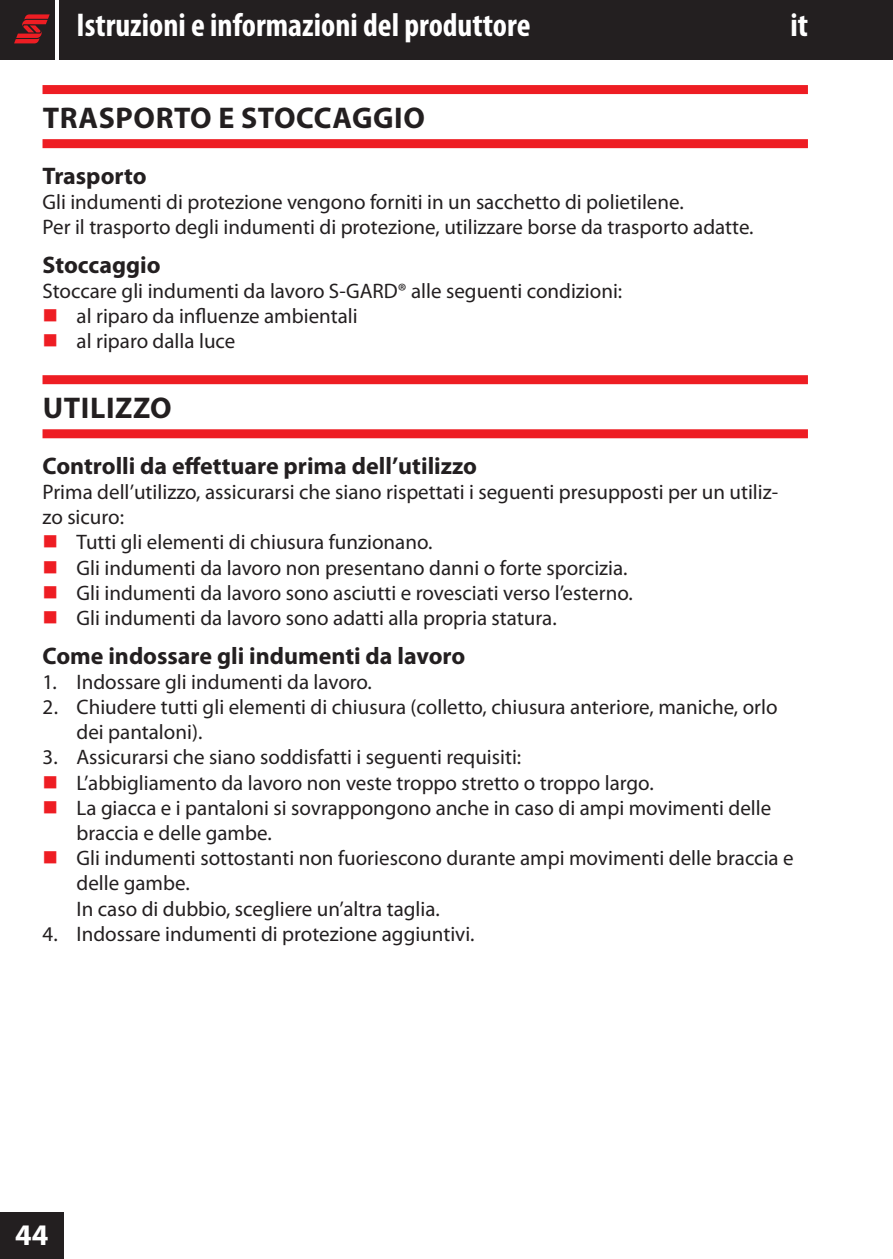
<style>
.page{position:relative;width:893px;height:1259px;background:#fff}
.page>*{position:absolute;margin:0;border:0;box-sizing:border-box;transform-origin:0 0}
.t1{font:700 condensed 33px "Myriad Pro";color:#fff}
.t2{font:700 30px "Myriad Pro";letter-spacing:.02em;color:#231f20}
.t3{font:700 30px "Myriad Pro";color:#fff}
.t4{font:700 24px "Myriad Pro";color:#231f20}
.t5{font:21px/25.2px "Myriad Pro";color:#231f20}
</style>
<div class="page">
<div style="left:0;top:0;width:55px;height:60px;background:#231f20"></div>
<div style="left:0;top:1212px;width:64px;height:47px;background:#231f20"></div>
<svg style="left:14px;top:14px;width:36px;height:29px"></svg>
<div style="left:60px;top:0;width:833px;height:60px;background:#231f20"></div>
<div style="left:43px;top:85px;width:765px;height:9px;background:#ee1d23"></div>
<div style="left:43px;top:139px;width:765px;height:9px;background:#ee1d23"></div>
<div style="left:43px;top:375px;width:765px;height:9px;background:#ee1d23"></div>
<div style="left:43px;top:429px;width:765px;height:9px;background:#ee1d23"></div>
<h1 class="t1" style="left:77px;top:5px;width:455px">Istruzioni e informazioni del produttore</h1>
<h1 class="t1" style="left:790px;top:5px;width:19px">it</h1>
<h2 class="t2" style="left:43px;top:98px;width:384px">TRASPORTO E STOCCAGGIO</h2>
<p class="t4" style="left:43px;top:160px;width:106px">Trasporto</p>
<p class="t5" style="left:43px;top:189px;width:713px">Gli indumenti di protezione vengono forniti in un sacchetto di polietilene.<br>Per il trasporto degli indumenti di protezione, utilizzare borse da trasporto adatte.</p>
<p class="t4" style="left:43px;top:249px;width:120px">Stoccaggio</p>
<p class="t5" style="left:77px;top:278px;width:547px;text-indent:-34px">Stoccare gli indumenti da lavoro S-GARD® alle seguenti condizioni: al riparo da influenze ambientali<br>al riparo dalla luce</p>
<h2 class="t2" style="left:43px;top:388px;width:130px">UTILIZZO</h2>
<p class="t4" style="left:43px;top:450px;width:436px">Controlli da effettuare prima dell’utilizzo</p>
<p class="t5" style="left:43px;top:479px;width:737px">Prima dell’utilizzo, assicurarsi che siano rispettati i seguenti presupposti per un utiliz-</p>
<p class="t5" style="left:43px;top:504px;width:83px">zo sicuro:</p>
<p class="t5" style="left:77px;top:529px;width:357px">Tutti gli elementi di chiusura funzionano.</p>
<p class="t5" style="left:77px;top:554px;width:553px">Gli indumenti da lavoro non presentano danni o forte sporcizia.</p>
<p class="t5" style="left:77px;top:580px;width:558px">Gli indumenti da lavoro sono asciutti e rovesciati verso l’esterno.</p>
<p class="t5" style="left:77px;top:605px;width:482px">Gli indumenti da lavoro sono adatti alla propria statura.</p>
<p class="t4" style="left:43px;top:640px;width:424px">Come indossare gli indumenti da lavoro</p>
<p class="t5" style="left:43px;top:669px;width:331px">1. Indossare gli indumenti da lavoro.</p>
<p class="t5" style="left:77px;top:694px;width:703px;text-indent:-34px">2. Chiudere tutti gli elementi di chiusura (colletto, chiusura anteriore, maniche, orlo dei pantaloni).</p>
<p class="t5" style="left:77px;top:744px;width:719px;text-indent:-34px">3. Assicurarsi che siano soddisfatti i seguenti requisiti:<br>L’abbigliamento da lavoro non veste troppo stretto o troppo largo.<br>La giacca e i pantaloni si sovrappongono anche in caso di ampi movimenti delle braccia e delle gambe.<br>Gli indumenti sottostanti non fuoriescono durante ampi movimenti delle braccia e delle gambe.<br>In caso di dubbio, scegliere un’altra taglia.</p>
<p class="t5" style="left:43px;top:921px;width:434px">4. Indossare indumenti di protezione aggiuntivi.</p>
<h2 class="t3" style="left:15px;top:1215px;width:35px">44</h2>
</div>
